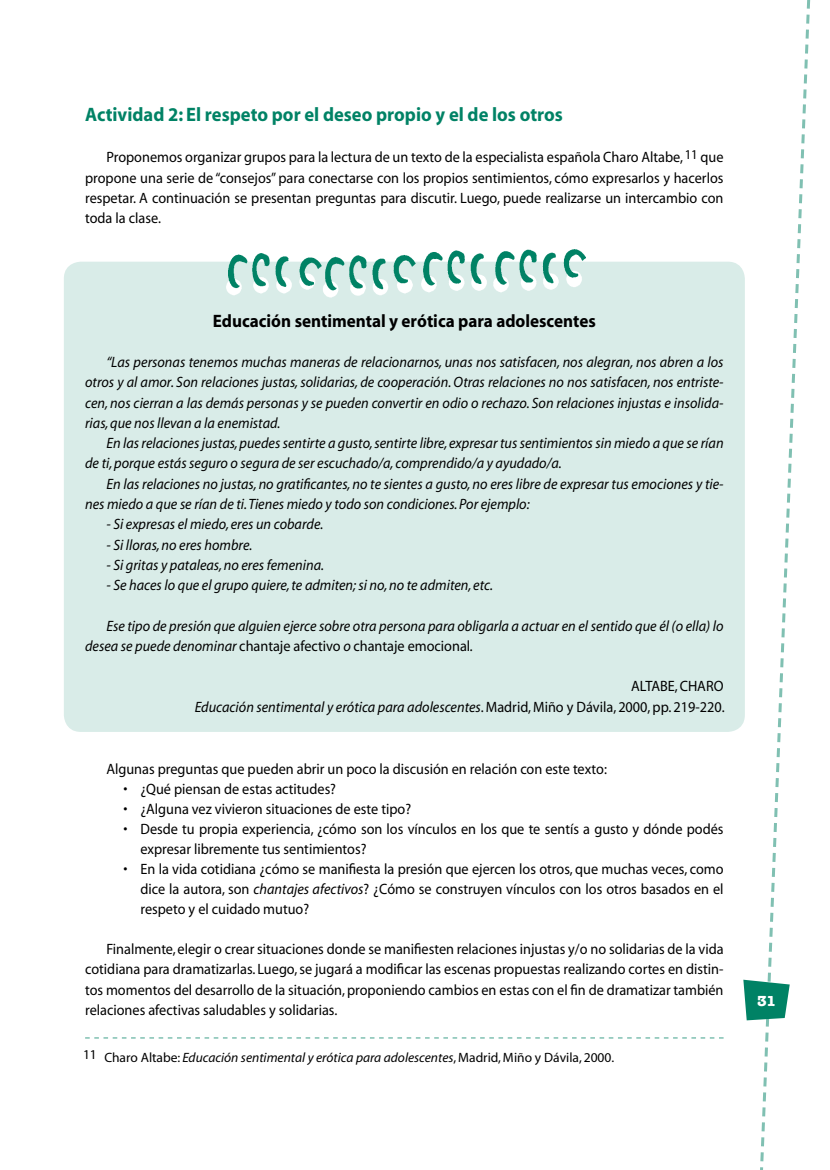
<style>
.page{position:relative;width:830px;height:1170px;background:#fff}
.page>*{position:absolute;margin:0;border:0;box-sizing:border-box;transform-origin:0 0}
.t1{font:700 19.5px "Myriad";color:#008265;scale:.95 1}
.t2{font:700 18px "Myriad";color:#000;scale:.95 1}
.t3{font:15px/20.2px "Myriad";color:#000;text-align:justify;scale:.95 1}
.t4{font:italic 15px/20.2px "Myriad";color:#000;scale:.95 1}
.t5{font:700 15px "American Typewriter";color:#fff}
.t6{font:italic 13.5px "Myriad";color:#000}
.s1{font-style:normal}
.s2{font-style:italic}
</style>
<div class="page">
<svg style="left:760px;top:0;width:51px;height:1169px"></svg>
<svg style="left:743px;top:979px;width:46px;height:41px;background:#2a977e"></svg>
<div style="left:64px;top:262px;width:680px;height:469px;background:#d9ece8;border-radius:17px"></div>
<img style="left:228px;top:250px;width:357px;height:46px">
<svg style="left:85px;top:1037px;width:638px;height:1px"></svg>
<h1 class="t1" style="left:85px;top:104px;width:504px">Actividad 2: El respeto por el deseo propio y el de los otros</h1>
<p class="t3" style="left:85px;top:148px;width:673px;text-indent:21px">Proponemos organizar grupos para la lectura de un texto de la especialista española Charo Altabe, <sup>11</sup> que propone una serie de “consejos” para conectarse con los propios sentimientos, cómo expresarlos y hacerlos respetar. A continuación se presentan preguntas para discutir. Luego, puede realizarse un intercambio con toda la clase.</p>
<p class="t2" style="left:213px;top:311px;width:404px">Educación sentimental y erótica para adolescentes</p>
<p class="t4" style="left:85px;top:352px;width:673px;text-align:justify;text-indent:21px">“Las personas tenemos muchas maneras de relacionarnos, unas nos satisfacen, nos alegran, nos abren a los otros y al amor. Son relaciones justas, solidarias, de cooperación. Otras relaciones no nos satisfacen, nos entriste&shy;cen, nos cierran a las demás personas y se pueden convertir en odio o rechazo. Son relaciones injustas e insolida&shy;rias, que nos llevan a la enemistad.</p>
<p class="t4" style="left:85px;top:433px;width:673px;text-indent:21px">En las relaciones justas, puedes sentirte a gusto, sentirte libre, expresar tus sentimientos sin miedo a que se rían de ti, porque estás seguro o segura de ser escuchado/a, comprendido/a y ayudado/a.</p>
<p class="t4" style="left:85px;top:474px;width:673px;text-indent:21px">En las relaciones no justas, no gratificantes, no te sientes a gusto, no eres libre de expresar tus emociones y tie&shy;nes miedo a que se rían de ti. Tienes miedo y todo son condiciones. Por ejemplo:</p>
<p class="t4" style="left:106px;top:514px;width:230px">- Si expresas el miedo, eres un cobarde.</p>
<p class="t4" style="left:106px;top:535px;width:155px">- Si lloras, no eres hombre.</p>
<p class="t4" style="left:106px;top:555px;width:231px">- Si gritas y pataleas, no eres femenina.</p>
<p class="t4" style="left:106px;top:575px;width:408px">- Se haces lo que el grupo quiere, te admiten; si no, no te admiten, etc.</p>
<p class="t4" style="left:85px;top:616px;width:673px;text-indent:21px">Ese tipo de presión que alguien ejerce sobre otra persona para obligarla a actuar en el sentido que él (o ella) lo desea se puede denominar <span class="s1">chantaje afectivo</span> o <span class="s1">chantaje emocional</span>.</p>
<p class="t3" style="left:631px;top:676px;width:18px">Altabe</p>
<p class="t4" style="left:194px;top:676px;width:559px;text-indent:480px"><span class="s1">, Charo<br></span>Educación sentimental y erótica para adolescentes<span class="s1">. Madrid, Miño y Dávila, 2000, pp. 219-220.</span></p>
<p class="t3" style="left:106px;top:759px;width:528px">Algunas preguntas que pueden abrir un poco la discusión en relación con este texto:</p>
<p class="t3" style="left:123px;top:779px;width:225px">• ¿Qué piensan de estas actitudes?</p>
<p class="t3" style="left:123px;top:799px;width:304px">• ¿Alguna vez vivieron situaciones de este tipo?</p>
<p class="t3" style="left:140px;top:819px;width:615px;text-indent:-17px">• Desde tu propia experiencia, ¿cómo son los vínculos en los que te sentís a gusto y dónde podés expresar libremente tus sentimientos?</p>
<p class="t3" style="left:140px;top:859px;width:615px;text-indent:-17px">• En la vida cotidiana ¿cómo se manifiesta la presión que ejercen los otros, que muchas veces, como dice la autora, son <span class="s2">chantajes afectivos</span>? ¿Cómo se construyen vínculos con los otros basados en el respeto y el cuidado mutuo?</p>
<p class="t3" style="left:85px;top:939px;width:673px;text-indent:21px">Finalmente, elegir o crear situaciones donde se manifiesten relaciones injustas y/o no solidarias de la vida cotidiana para dramatizarlas. Luego, se jugará a modificar las escenas propuestas realizando cortes en distin&shy;tos momentos del desarrollo de la situación, proponiendo cambios en estas con el fin de dramatizar también relaciones afectivas saludables y solidarias.</p>
<p class="t6" style="left:83px;top:1050px;width:532px"><sup>11</sup> <span class="s1">Charo Altabe:</span> Educación sentimental y erótica para adolescentes<span class="s1">, Madrid, Miño y Dávila, 2000.</span></p>
<p class="t5" style="left:756px;top:988px;width:20px">31</p>
</div>
